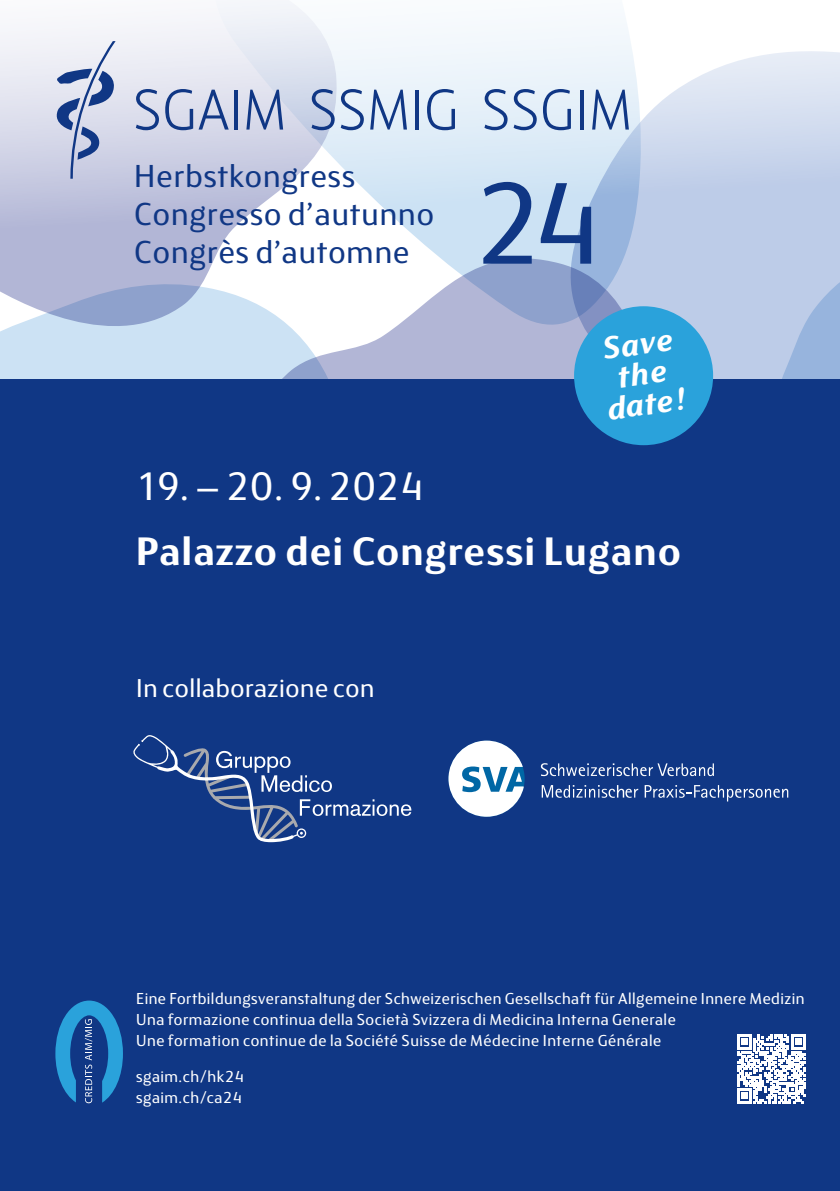
<style>
.page{position:relative;width:840px;height:1191px;background:#fff}
.page>*{position:absolute;margin:0;border:0;box-sizing:border-box;transform-origin:0 0}
.t1{font:116.8px "FS Blake";color:#103785}
.t2{font:700 40px "FS Blake";letter-spacing:.04em;color:#fff}
.t3{font:40px "FS Blake";letter-spacing:.02em;color:#fff}
.t4{font:32px/38px "FS Blake";letter-spacing:.03em;color:#103785}
.t5{font:italic 700 31.6px/30.4px "FS Blake";color:#fff;text-align:center}
.t6{font:26px "FS Blake";letter-spacing:.02em;color:#fff}
.t7{font:16px/21px "FS Blake";letter-spacing:.03em;color:#fff}
</style>
<div class="page">
<svg style="left:0;top:356px;width:359px;height:24px;background:#bdd2e9"></svg>
<svg style="left:549px;top:356px;width:290px;height:24px;background:#a6badd"></svg>
<svg style="left:0;top:0;width:839px;height:356px"></svg>
<div style="left:0;top:380px;width:839px;height:811px;background:#103785"></div>
<div style="left:573px;top:306px;width:139px;height:139px;background:#2aa2db;border-radius:50%"></div>
<svg style="left:55px;top:1000px;width:68px;height:103px"></svg>
<svg style="left:737px;top:1034px;width:68px;height:69px"></svg>
<svg style="left:52px;top:41px;width:63px;height:138px;background:#b3bcd7"></svg>
<svg style="left:136px;top:89px;width:23px;height:41px"></svg>
<svg style="left:165px;top:89px;width:63px;height:41px;background:#aab5d3"></svg>
<hr style="left:234px;top:90px;width:4px;height:40px;background:#103785">
<svg style="left:246px;top:90px;width:37px;height:40px"></svg>
<svg style="left:311px;top:89px;width:23px;height:41px"></svg>
<svg style="left:340px;top:89px;width:23px;height:41px"></svg>
<svg style="left:370px;top:90px;width:37px;height:40px"></svg>
<hr style="left:415px;top:90px;width:3px;height:40px;background:#103785">
<svg style="left:427px;top:89px;width:27px;height:41px"></svg>
<svg style="left:484px;top:89px;width:23px;height:41px"></svg>
<svg style="left:513px;top:89px;width:23px;height:41px"></svg>
<svg style="left:542px;top:89px;width:28px;height:41px"></svg>
<hr style="left:580px;top:90px;width:3px;height:40px;background:#103785">
<svg style="left:591px;top:90px;width:37px;height:40px"></svg>
<svg style="left:448px;top:740px;width:75px;height:76px"></svg>
<svg style="left:540px;top:763px;width:173px;height:13px"></svg>
<svg style="left:541px;top:785px;width:97px;height:13px"></svg>
<svg style="left:644px;top:785px;width:143px;height:16px"></svg>
<svg style="left:133px;top:735px;width:278px;height:107px"></svg>
<h3 class="t4" style="left:134px;top:156px;width:301px">Herbstkongress<br>Congresso d’autunno<br>Congrès d’automne</h3>
<h1 class="t1" style="left:475px;top:143px;width:127px">24</h1>
<h3 class="t5" style="left:597px;top:332px;width:80px;rotate:-8deg">Save the date!</h3>
<h2 class="t3" style="left:136px;top:459px;width:289px">19. – 20. 9. 2024</h2>
<h2 class="t2" style="left:136px;top:522px;width:545px">Palazzo dei Congressi Lugano</h2>
<h3 class="t6" style="left:136px;top:670px;width:239px">In collaborazione con</h3>
<p class="t7" style="left:136px;top:987px;width:669px">Eine Fortbildungsveranstaltung der Schweizerischen Gesellschaft für Allgemeine Innere Medizin<br>Una formazione continua della Società Svizzera di Medicina Interna Generale<br>Une formation continue de la Société Suisse de Médecine Interne Générale</p>
<p class="t7" style="left:136px;top:1065px;width:109px">sgaim.ch/hk24 sgaim.ch/ca24</p>
</div>
